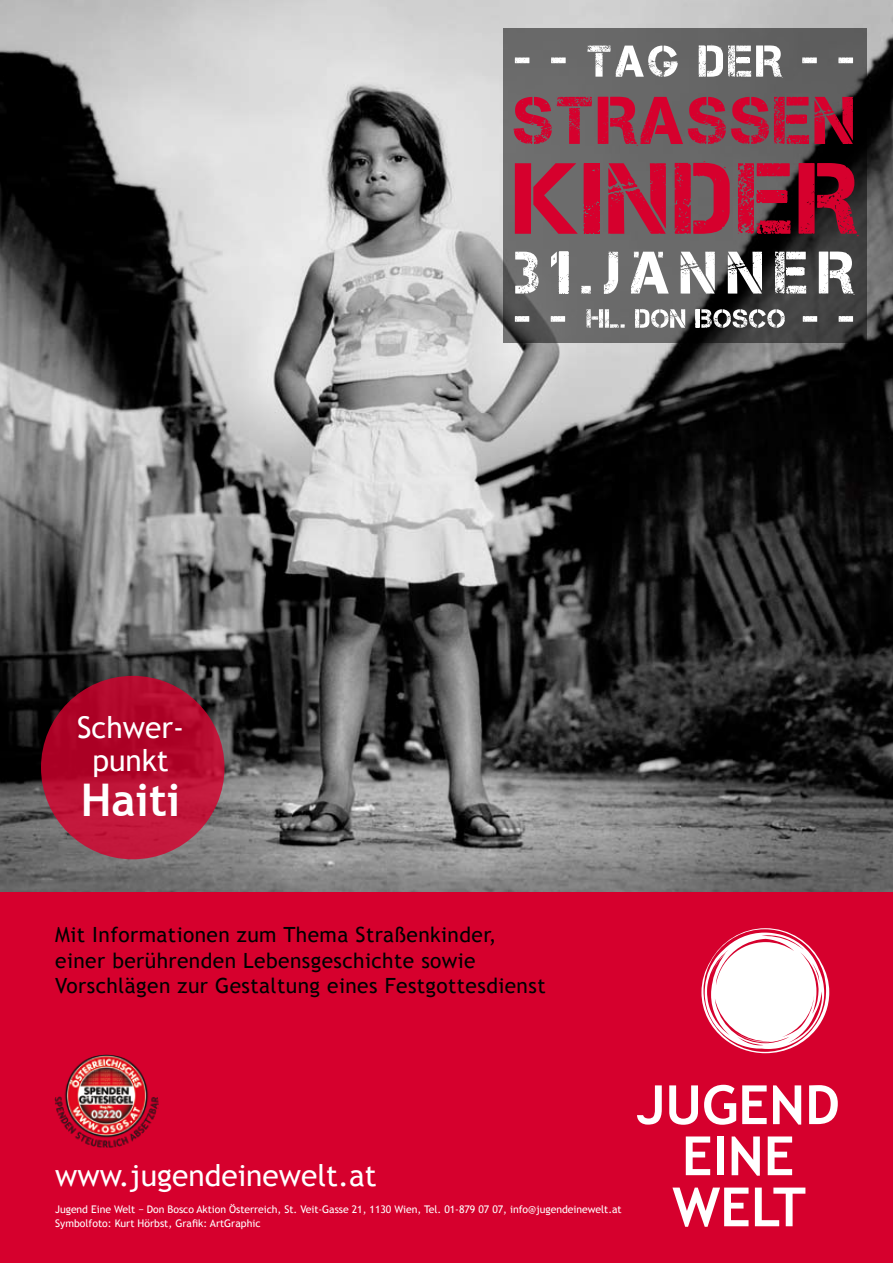
<style>
.page{position:relative;width:893px;height:1263px;background:#fff}
.page>*{position:absolute;margin:0;border:0;box-sizing:border-box;transform-origin:0 0}
.t1{font:700 45px "Trebuchet MS";color:#fff}
.t2{font:30px/32.7px "Trebuchet MS";color:#fff;text-align:center}
.t3{font:29.85px "Trebuchet MS";color:#fff}
.t4{font:21px/25.5px "Trebuchet MS";letter-spacing:.02em;color:#000}
.t5{font:10.5px/13.5px "Trebuchet MS";letter-spacing:-.005em;color:#fff}
</style>
<div class="page">
<img style="left:0;top:0;width:893px;height:892px">
<div style="left:0;top:892px;width:893px;height:371px;background:#d6002d"></div>
<svg style="left:637px;top:1085px;width:25px;height:39px"></svg>
<svg style="left:773px;top:1085px;width:28px;height:39px"></svg>
<svg style="left:704px;top:1085px;width:32px;height:40px"></svg>
<svg style="left:669px;top:1085px;width:29px;height:40px"></svg>
<svg style="left:742px;top:1085px;width:25px;height:39px"></svg>
<svg style="left:809px;top:1085px;width:29px;height:39px"></svg>
<svg style="left:686px;top:1136px;width:24px;height:39px"></svg>
<div style="left:717px;top:1136px;width:6px;height:39px;background:#fff"></div>
<svg style="left:732px;top:1136px;width:28px;height:40px"></svg>
<svg style="left:768px;top:1136px;width:24px;height:39px"></svg>
<svg style="left:672px;top:1187px;width:76px;height:40px"></svg>
<svg style="left:755px;top:1187px;width:50px;height:39px"></svg>
<svg style="left:701px;top:928px;width:128px;height:125px"></svg>
<svg style="left:503px;top:29px;width:363px;height:314px;background:#565656"></svg>
<svg style="left:515px;top:309px;width:338px;height:19px"></svg>
<svg style="left:515px;top:161px;width:344px;height:75px;background:#982840"></svg>
<svg style="left:514px;top:97px;width:339px;height:49px;background:#983449"></svg>
<svg style="left:515px;top:251px;width:340px;height:44px"></svg>
<svg style="left:515px;top:45px;width:338px;height:33px"></svg>
<img style="left:54px;top:1055px;width:105px;height:93px">
<div style="left:41px;top:676px;width:183px;height:183px;background:linear-gradient(to bottom,#ad0226,#c4193d);border-radius:50%"></div>
<h2 class="t2" style="left:77px;top:711px;width:109px">Schwer&shy;punkt</h2>
<h1 class="t1" style="left:81px;top:771px;width:101px">Haiti</h1>
<h3 class="t4" style="left:55px;top:922px;width:492px">Mit Informationen zum Thema Straßenkinder, einer berührenden Lebensgeschichte sowie<br>Vorschlägen zur Gestaltung eines Festgottesdienst</h3>
<h3 class="t3" style="left:55px;top:1158px;width:323px">www.jugendeinewelt.at</h3>
<p class="t5" style="left:55px;top:1203px;width:568px">Jugend Eine Welt − Don Bosco Aktion Österreich, St. Veit-Gasse 21, 1130 Wien, Tel. 01-879 07 07, info@jugendeinewelt.at<br>Symbolfoto: Kurt Hörbst, Grafik: ArtGraphic</p>
</div>
